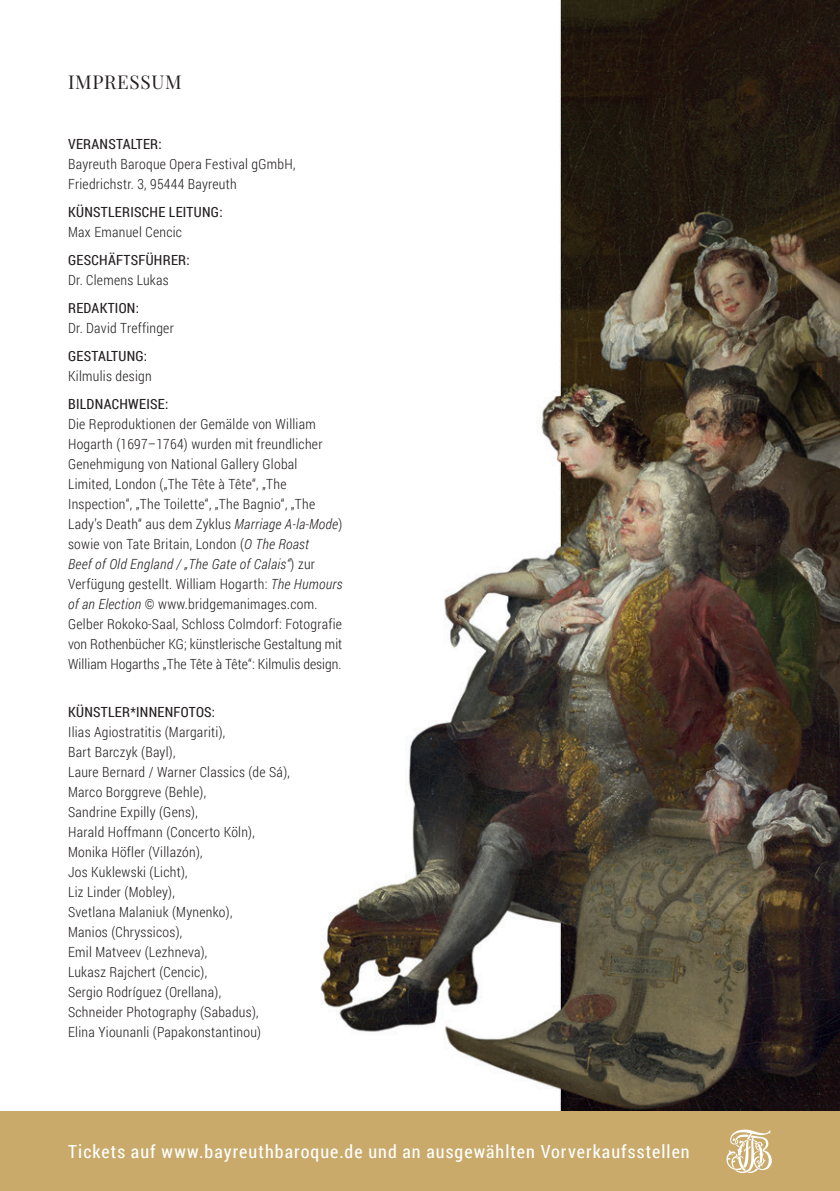
<style>
.page{position:relative;width:840px;height:1191px;background:#fff}
.page>*{position:absolute;margin:0;border:0;box-sizing:border-box;transform-origin:0 0}
.t1{font:19px "Playfair Display";letter-spacing:.035em;color:#231f20}
.t2{font:18px "Roboto Condensed";letter-spacing:.06em;color:#fff}
.t3{font:300 14px/20px "Roboto Condensed";letter-spacing:.02em;color:#231f20}
.t4{font:14px/20px "Roboto Condensed";letter-spacing:.02em;color:#231f20}
.s1{font-weight:400}
.s2{font-weight:300}
.s3{font-style:italic}
</style>
<div class="page">
<img style="left:320px;top:0;width:519px;height:1111px">
<div style="left:0;top:1111px;width:839px;height:80px;background:#c9aa6b"></div>
<svg style="left:726px;top:1129px;width:46px;height:44px"></svg>
<p class="t1" style="left:68px;top:70px;width:115px">IMPRESSUM</p>
<p class="t3" style="left:68px;top:133px;width:229px"><span class="s1">VERANSTALTER:<br></span>Bayreuth Baroque Opera Festival gGmbH,<br>Friedrichstr. 3, 95444 Bayreuth</p>
<p class="t4" style="left:68px;top:201px;width:156px">KÜNSTLERISCHE LEITUNG:<br><span class="s2">Max Emanuel Cencic</span></p>
<p class="t4" style="left:68px;top:249px;width:123px">GESCHÄFTSFÜHRER:</p>
<p class="t3" style="left:68px;top:265px;width:102px;line-height:28px">Dr. Clemens Lukas<br><span class="s1">REDAKTION:</span></p>
<p class="t3" style="left:68px;top:317px;width:107px">Dr. David Treffinger</p>
<p class="t3" style="left:68px;top:345px;width:85px"><span class="s1">GESTALTUNG:<br></span>Kilmulis design</p>
<p class="t3" style="left:68px;top:393px;width:276px"><span class="s1">BILDNACHWEISE:<br></span>Die Reproduktionen der Gemälde von William Hogarth (1697–1764) wurden mit freundlicher Genehmigung von National Gallery Global Limited, London („The Tête à Tête“, „The Inspection“, „The Toilette“, „The Bagnio“, „The Lady’s Death“ aus dem Zyklus <span class="s3">Marriage A-la-Mode</span>) sowie von Tate Britain, London (<span class="s3">O The Roast<br>Beef of Old England / „The Gate of Calais“</span>) zur Verfügung gestellt. William Hogarth: <span class="s3">The Humours of an Election</span> © www.bridgemanimages.com.<br>Gelber Rokoko-Saal, Schloss Colmdorf: Fotografie von Rothenbücher KG; künstlerische Gestaltung mit William Hogarths „The Tête à Tête“: Kilmulis design.</p>
<p class="t3" style="left:68px;top:701px;width:158px"><span class="s1">KÜNSTLER*INNENFOTOS:<br></span>Ilias Agiostratitis (Margariti),</p>
<p class="t3" style="left:68px;top:741px;width:109px">Bart Barczyk (Bayl),</p>
<p class="t3" style="left:68px;top:761px;width:223px">Laure Bernard / Warner Classics (de Sá),</p>
<p class="t3" style="left:68px;top:781px;width:139px">Marco Borggreve (Behle),</p>
<p class="t3" style="left:68px;top:801px;width:131px">Sandrine Expilly (Gens),</p>
<p class="t3" style="left:68px;top:821px;width:188px">Harald Hoffmann (Concerto Köln),</p>
<p class="t3" style="left:68px;top:841px;width:136px">Monika Höfler (Villazón),</p>
<p class="t3" style="left:68px;top:861px;width:121px">Jos Kuklewski (Licht),</p>
<p class="t3" style="left:68px;top:881px;width:108px">Liz Linder (Mobley),</p>
<p class="t3" style="left:68px;top:901px;width:166px">Svetlana Malaniuk (Mynenko),</p>
<p class="t3" style="left:68px;top:921px;width:115px">Manios (Chryssicos),</p>
<p class="t3" style="left:68px;top:941px;width:141px">Emil Matveev (Lezhneva),</p>
<p class="t3" style="left:68px;top:961px;width:140px">Lukasz Rajchert (Cencic),</p>
<p class="t3" style="left:68px;top:981px;width:154px">Sergio Rodríguez (Orellana),</p>
<p class="t3" style="left:68px;top:1001px;width:192px">Schneider Photography (Sabadus),</p>
<p class="t3" style="left:68px;top:1021px;width:194px">Elina Yiounanli (Papakonstantinou)</p>
<p class="t2" style="left:68px;top:1138px;width:622px">Tickets auf www.bayreuthbaroque.de und an ausgewählten Vorverkaufsstellen</p>
</div>
